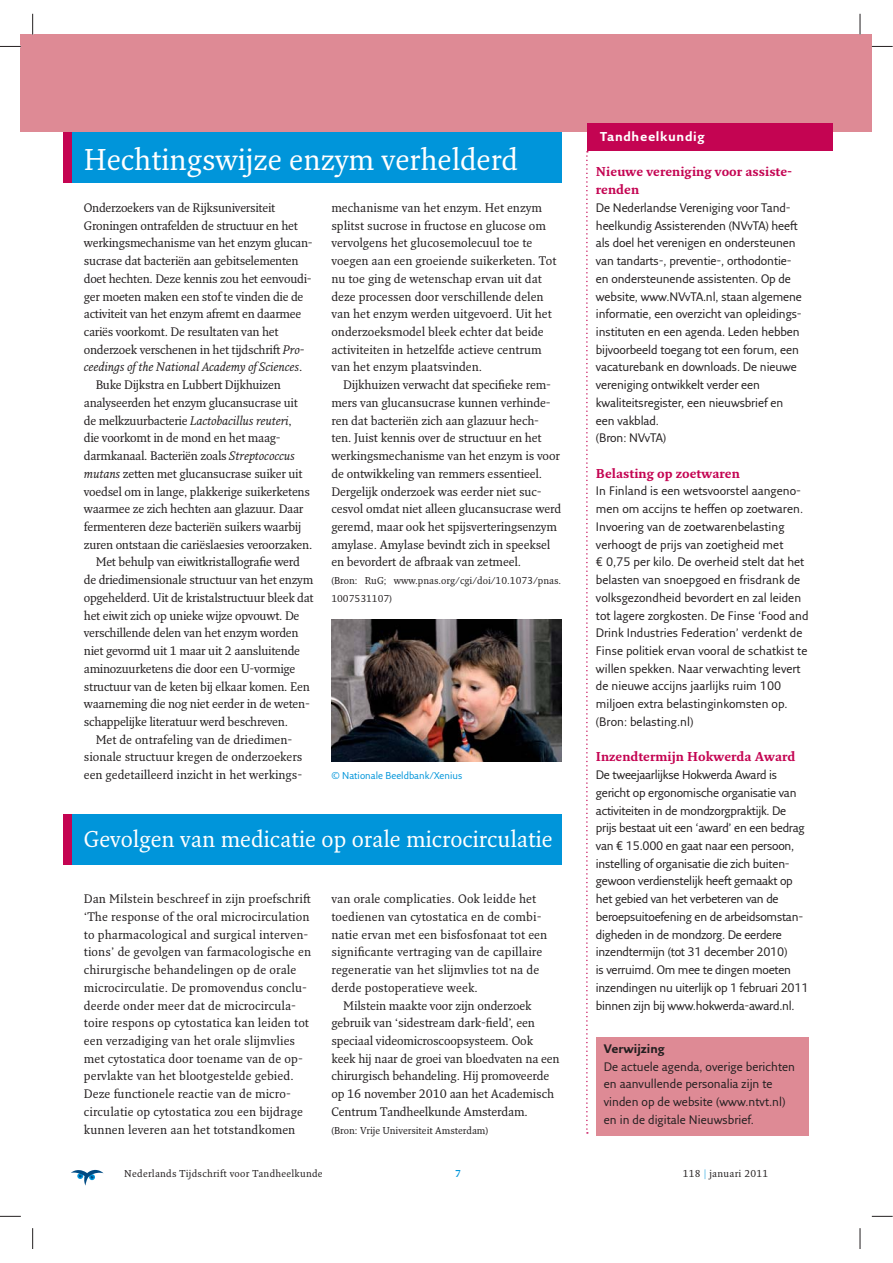
<style>
.page{position:relative;width:893px;height:1263px;background:#fff}
.page>*{position:absolute;margin:0;border:0;box-sizing:border-box;transform-origin:0 0}
.t1{font:29.25px "Fresco Plus Pro";color:#fff}
.t2{font:22.2px "Fresco Plus Pro";color:#fff}
.t3{font:700 12.45px/17.7px "Fresco Plus Pro";color:#c40452}
.t4{font:700 12.45px "Fresco Sans Plus Pro";letter-spacing:.05em;color:#fff}
.t5{font:12px/17.7px "Fresco Plus Pro";letter-spacing:-.01em;color:#231f20}
.t6{font:12px/17.7px "Fresco Sans Plus Pro";letter-spacing:-.01em;color:#231f20}
.t7{font:12px/17.7px "Fresco Plus Pro";letter-spacing:.01em;color:#231f20}
.t8{font:italic 12px "Fresco Plus Pro";letter-spacing:-.02em;color:#231f20}
.t9{font:700 12px "Fresco Sans Plus Pro";color:#231f20}
.t10{font:9.75px/17.7px "Fresco Plus Pro";color:#231f20}
.t11{font:9.75px "Fresco Plus Pro";letter-spacing:.03em;color:#231f20}
.t12{font:9.75px "Fresco Sans Plus Pro";color:#0095da}
.t13{font:700 9.75px "Fresco Plus Pro";color:#0095da}
.s1{font-style:italic}
.s2{font-style:normal}
.s3{color:#0095da}
</style>
<div class="page">
<svg style="left:71px;top:1170px;width:33px;height:16px"></svg>
<div style="left:21px;top:35px;width:851px;height:97px;background:#de8a95"></div>
<div style="left:587px;top:123px;width:245px;height:28px;background:#c40452"></div>
<div style="left:72px;top:132px;width:489px;height:50px;background:#0095da"></div>
<div style="left:63px;top:132px;width:9px;height:50px;background:#c40452"></div>
<div style="left:72px;top:815px;width:489px;height:50px;background:#0095da"></div>
<div style="left:63px;top:815px;width:9px;height:50px;background:#c40452"></div>
<svg style="left:586px;top:151px;width:2px;height:983px"></svg>
<div style="left:596px;top:1037px;width:213px;height:99px;background:#de8a95"></div>
<img style="left:331px;top:620px;width:230px;height:141px">
<svg style="left:0;top:46px;width:21px;height:1px"></svg>
<svg style="left:872px;top:46px;width:21px;height:1px"></svg>
<svg style="left:0;top:1216px;width:21px;height:1px"></svg>
<svg style="left:872px;top:1216px;width:21px;height:1px"></svg>
<svg style="left:32px;top:14px;width:1px;height:21px"></svg>
<svg style="left:32px;top:1228px;width:1px;height:21px"></svg>
<svg style="left:860px;top:14px;width:1px;height:21px"></svg>
<svg style="left:860px;top:1228px;width:1px;height:21px"></svg>
<h1 class="t1" style="left:84px;top:148px;width:436px">Hechtingswijze enzym verhelderd</h1>
<p class="t5" style="left:84px;top:200px;width:193px">Onderzoekers van de Rijksuniversiteit</p>
<p class="t5" style="left:84px;top:218px;width:216px">Groningen ontrafelden de structuur en het</p>
<p class="t5" style="left:84px;top:235px;width:230px">werkingsmechanisme van het enzym glucan-</p>
<p class="t5" style="left:84px;top:253px;width:216px">sucrase dat bacteriën aan gebitselementen</p>
<p class="t5" style="left:84px;top:271px;width:229px">doet hechten. Deze kennis zou het eenvoudi-</p>
<p class="t5" style="left:84px;top:289px;width:221px">ger moeten maken een stof te vinden die de</p>
<p class="t5" style="left:84px;top:306px;width:219px">activiteit van het enzym afremt en daarmee</p>
<p class="t5" style="left:84px;top:324px;width:196px">cariës voorkomt. De resultaten van het</p>
<p class="t5" style="left:84px;top:342px;width:222px">onderzoek verschenen in het tijdschrift <span class="s1">Pro-</span></p>
<p class="t8" style="left:84px;top:362px;width:220px">ceedings of the National Academy of Sciences<span class="s2">.</span></p>
<p class="t5" style="left:96px;top:377px;width:187px">Buke Dijkstra en Lubbert Dijkhuizen</p>
<p class="t5" style="left:84px;top:395px;width:215px">analyseerden het enzym glucansucrase uit</p>
<p class="t8" style="left:84px;top:415px;width:210px"><span class="s2">de melkzuurbacterie</span> Lactobacillus reuteri<span class="s2">,</span></p>
<p class="t5" style="left:84px;top:430px;width:198px">die voorkomt in de mond en het maag-</p>
<p class="t5" style="left:84px;top:448px;width:212px">darmkanaal. Bacteriën zoals <span class="s1">Streptococcus</span></p>
<p class="t5" style="left:84px;top:466px;width:220px"><span class="s1">mutans</span> zetten met glucansucrase suiker uit</p>
<p class="t5" style="left:84px;top:484px;width:228px">voedsel om in lange, plakkerige suikerketens</p>
<p class="t5" style="left:84px;top:501px;width:221px">waarmee ze zich hechten aan glazuur. Daar</p>
<p class="t5" style="left:84px;top:519px;width:219px">fermenteren deze bacteriën suikers waarbij</p>
<p class="t5" style="left:84px;top:537px;width:230px">zuren ontstaan die cariëslaesies veroorzaken.</p>
<p class="t5" style="left:96px;top:554px;width:206px">Met behulp van eiwitkristallografie werd</p>
<p class="t5" style="left:84px;top:572px;width:231px">de driedimensionale structuur van het enzym</p>
<p class="t5" style="left:84px;top:590px;width:231px">opgehelderd. Uit de kristalstructuur bleek dat</p>
<p class="t5" style="left:84px;top:608px;width:217px">het eiwit zich op unieke wijze opvouwt. De</p>
<p class="t5" style="left:84px;top:625px;width:216px">verschillende delen van het enzym worden</p>
<p class="t5" style="left:84px;top:643px;width:218px">niet gevormd uit 1 maar uit 2 aansluitende</p>
<p class="t5" style="left:84px;top:661px;width:213px">aminozuurketens die door een U-vormige</p>
<p class="t5" style="left:84px;top:679px;width:228px">structuur van de keten bij elkaar komen. Een</p>
<p class="t5" style="left:84px;top:696px;width:227px">waarneming die nog niet eerder in de weten-</p>
<p class="t5" style="left:84px;top:714px;width:206px">schappelijke literatuur werd beschreven.</p>
<p class="t5" style="left:96px;top:732px;width:198px">Met de ontrafeling van de driedimen-</p>
<p class="t5" style="left:84px;top:749px;width:220px">sionale structuur kregen de onderzoekers</p>
<p class="t5" style="left:84px;top:767px;width:220px">een gedetailleerd inzicht in het werkings-</p>
<p class="t5" style="left:331px;top:200px;width:227px">mechanisme van het enzym. Het enzym splitst sucrose in fructose en glucose om vervolgens het glucosemolecuul toe te voegen aan een groeiende suikerketen. Tot nu toe ging de wetenschap ervan uit dat deze processen door verschillende delen van het enzym werden uitgevoerd. Uit het onderzoeksmodel bleek echter dat beide activiteiten in hetzelfde actieve centrum van het enzym plaatsvinden.</p>
<p class="t5" style="left:331px;top:377px;width:231px;text-indent:12px">Dijkhuizen verwacht dat specifieke rem&shy;mers van glucansucrase kunnen verhinde&shy;ren dat bacteriën zich aan glazuur hech&shy;ten. Juist kennis over de structuur en het werkingsmechanisme van het enzym is voor de ontwikkeling van remmers essentieel.<br>Dergelijk onderzoek was eerder niet suc&shy;cesvol omdat niet alleen glucansucrase werd geremd, maar ook het spijsverteringsenzym amylase. Amylase bevindt zich in speeksel en bevordert de afbraak van zetmeel.</p>
<p class="t10" style="left:331px;top:573px;width:231px">(Bron: RuG; www.pnas.org/cgi/doi/10.1073/pnas.<br>1007531107)</p>
<p class="t12" style="left:331px;top:772px;width:132px">© Nationale Beeldbank/Xenius</p>
<h2 class="t2" style="left:84px;top:829px;width:470px">Gevolgen van medicatie op orale microcirculatie</h2>
<p class="t7" style="left:84px;top:891px;width:229px">Dan Milstein beschreef in zijn proefschrift ‘The response of the oral microcirculation to pharmacological and surgical interven&shy;tions’ de gevolgen van farmacologische en chirurgische behandelingen op de orale microcirculatie. De promovendus conclu&shy;deerde onder meer dat de microcircula&shy;toire respons op cytostatica kan leiden tot een verzadiging van het orale slijmvlies met cytostatica door toename van de op&shy;pervlakte van het blootgestelde gebied.<br>Deze functionele reactie van de micro&shy;circulatie op cytostatica zou een bijdrage kunnen leveren aan het totstandkomen</p>
<p class="t7" style="left:331px;top:891px;width:217px">van orale complicaties. Ook leidde het toedienen van cytostatica en de combi&shy;natie ervan met een bisfosfonaat tot een significante vertraging van de capillaire regeneratie van het slijmvlies tot na de derde postoperatieve week.</p>
<p class="t5" style="left:331px;top:998px;width:230px;text-indent:12px">Milstein maakte voor zijn onderzoek gebruik van ‘sidestream dark-field’, een speciaal videomicroscoopsysteem. Ook keek hij naar de groei van bloedvaten na een chirurgisch behandeling. Hij promoveerde op 16 november 2010 aan het Academisch Centrum Tandheelkunde Amsterdam.</p>
<p class="t10" style="left:331px;top:1122px;width:158px">(Bron: Vrije Universiteit Amsterdam)</p>
<p class="t4" style="left:600px;top:131px;width:106px">Tandheelkundig</p>
<p class="t3" style="left:596px;top:164px;width:198px">Nieuwe vereniging voor assiste&shy;renden</p>
<p class="t6" style="left:596px;top:200px;width:208px">De Nederlandse Vereniging voor Tand&shy;heelkundig Assisterenden (NVvTA) heeft als doel het verenigen en ondersteunen van tandarts-, preventie-, orthodontie&shy;en ondersteunende assistenten. Op de website, www.NVvTA.nl, staan algemene informatie, een overzicht van opleidings&shy;instituten en een agenda. Leden hebben bijvoorbeeld toegang tot een forum, een vacaturebank en downloads. De nieuwe vereniging ontwikkelt verder een kwaliteitsregister, een nieuwsbrief en een vakblad.<br>(Bron: NVvTA)</p>
<p class="t3" style="left:596px;top:466px;width:145px">Belasting op zoetwaren</p>
<p class="t6" style="left:596px;top:484px;width:214px">In Finland is een wetsvoorstel aangeno&shy;men om accijns te heffen op zoetwaren.<br>Invoering van de zoetwarenbelasting verhoogt de prijs van zoetigheid met<br>€ 0,75 per kilo. De overheid stelt dat het belasten van snoepgoed en frisdrank de volksgezondheid bevordert en zal leiden tot lagere zorgkosten. De Finse ‘Food and Drink Industries Federation’ verdenkt de Finse politiek ervan vooral de schatkist te willen spekken. Naar verwachting levert de nieuwe accijns jaarlijks ruim 100 miljoen extra belastinginkomsten op. (Bron: belasting.nl)</p>
<p class="t3" style="left:596px;top:749px;width:201px">Inzendtermijn Hokwerda Award</p>
<p class="t6" style="left:596px;top:767px;width:214px">De tweejaarlijkse Hokwerda Award is gericht op ergonomische organisatie van activiteiten in de mondzorgpraktijk. De prijs bestaat uit een ‘award’ en een bedrag van € 15.000 en gaat naar een persoon, instelling of organisatie die zich buiten&shy;gewoon verdienstelijk heeft gemaakt op het gebied van het verbeteren van de beroepsuitoefening en de arbeidsomstan&shy;digheden in de mondzorg. De eerdere inzendtermijn (tot 31 december 2010)<br>is verruimd. Om mee te dingen moeten inzendingen nu uiterlijk op 1 februari 2011 binnen zijn bij www.hokwerda-award.nl.</p>
<p class="t9" style="left:604px;top:1044px;width:62px">Verwijzing</p>
<p class="t6" style="left:604px;top:1059px;width:193px">De actuele agenda, overige berichten en aanvullende personalia zijn te vinden op de website (www.ntvt.nl) en in de digitale Nieuwsbrief.</p>
<p class="t11" style="left:124px;top:1170px;width:200px">Nederlands Tijdschrift voor Tandheelkunde</p>
<p class="t13" style="left:455px;top:1170px;width:7px">7</p>
<p class="t11" style="left:683px;top:1170px;width:87px">118 <span class="s3">|</span> januari 2011</p>
</div>
